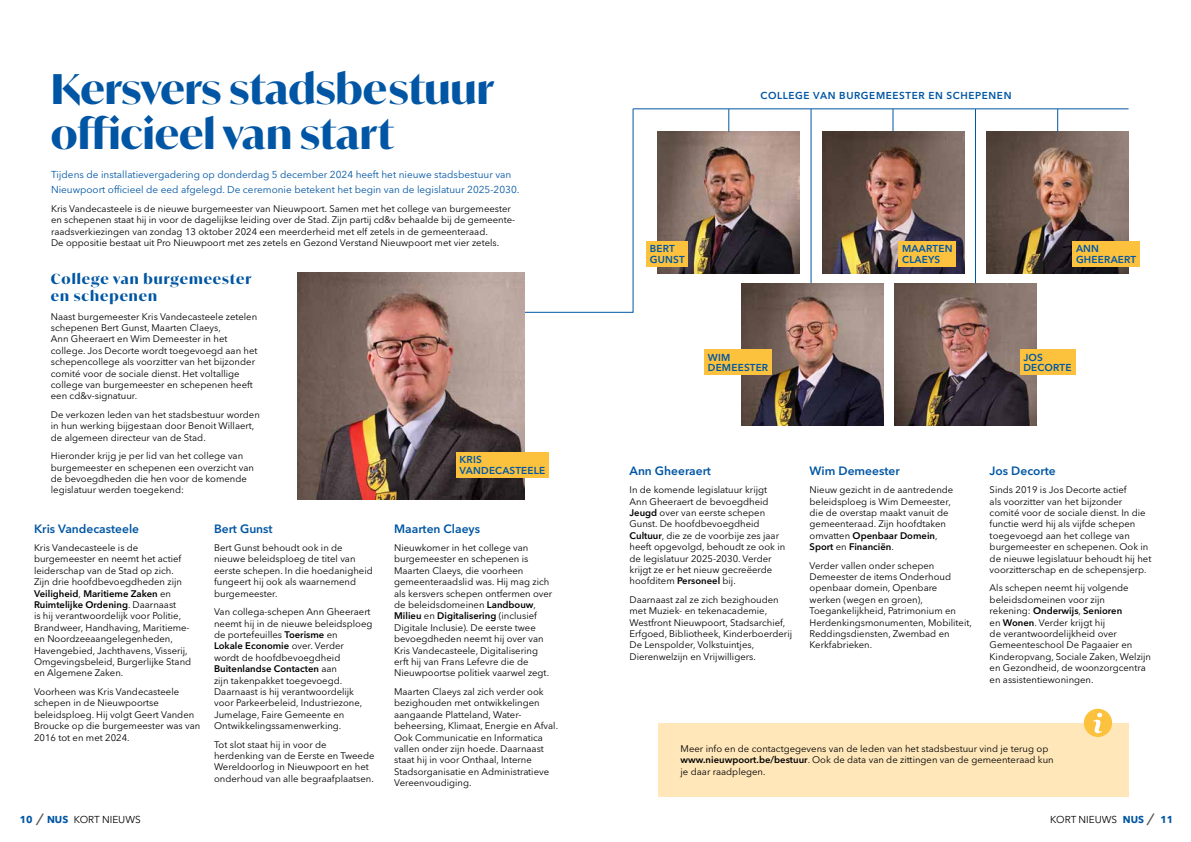
<style>
.page{position:relative;width:1191px;height:842px;background:#fff}
.page>*{position:absolute;margin:0;border:0;box-sizing:border-box;transform-origin:0 0}
.t1{font:700 41px/45.5px "Ivy Mode";color:#0056a4}
.t2{font:700 14px/16.8px "Ivy Mode";letter-spacing:.07em;color:#0056a4}
.t3{font:600 12px "Avenir Next LT Pro";color:#0056a4}
.t4{font:10px/15px "Avenir Next LT Pro";color:#0056a4}
.t5{font:600 10px/10.8px "Avenir Next LT Pro";letter-spacing:.02em;color:#0056a4}
.t6{font:600 10px "Avenir Next LT Pro";letter-spacing:.06em;color:#0056a4}
.t7{font:10px "Avenir Next LT Pro";color:#000}
.t8{font:700 10px "Avenir Next LT Pro";color:#0056a4}
.t9{font:9.5px/11.4px "Avenir Next LT Pro";color:#000}
.s1{font-weight:600}
.s2{font-weight:400;font-size:16px;color:#575756}
</style>
<div class="page">
<hr style="left:810px;top:109px;width:1px;height:186px;background:#0056a4">
<hr style="left:975px;top:109px;width:1px;height:186px;background:#0056a4">
<img style="left:894px;top:284px;width:142px;height:142px">
<img style="left:741px;top:284px;width:142px;height:142px">
<img style="left:986px;top:132px;width:142px;height:141px">
<img style="left:658px;top:132px;width:141px;height:141px">
<img style="left:822px;top:132px;width:142px;height:141px">
<div style="left:646px;top:241px;width:42px;height:25px;background:#fcc23d"></div>
<div style="left:898px;top:241px;width:58px;height:25px;background:#fcc23d"></div>
<div style="left:1072px;top:241px;width:67px;height:25px;background:#fcc23d"></div>
<hr style="left:633px;top:109px;width:495px;height:1px;background:#0056a4">
<svg style="left:524px;top:108px;width:109px;height:205px"></svg>
<svg style="left:728px;top:109px;width:1px;height:23px"></svg>
<svg style="left:892px;top:109px;width:1px;height:23px"></svg>
<svg style="left:1057px;top:109px;width:1px;height:23px"></svg>
<img style="left:298px;top:273px;width:226px;height:227px">
<div style="left:456px;top:452px;width:93px;height:25px;background:#fcc23d"></div>
<div style="left:704px;top:350px;width:67px;height:25px;background:#fcc23d"></div>
<div style="left:1020px;top:350px;width:55px;height:25px;background:#fcc23d"></div>
<div style="left:658px;top:723px;width:470px;height:74px;background:#ffe7ba"></div>
<svg style="left:1083px;top:709px;width:29px;height:28px"></svg>
<h1 class="t1" style="left:51px;top:65px;width:445px">Kersvers stadsbestuur officieel van start</h1>
<p class="t4" style="left:51px;top:167px;width:470px">Tijdens de installatievergadering op donderdag 5 december 2024 heeft het nieuwe stadsbestuur van<br>Nieuwpoort officieel de eed afgelegd. De ceremonie betekent het begin van de legislatuur 2025-2030.</p>
<p class="t9" style="left:51px;top:203px;width:465px">Kris Vandecasteele is de nieuwe burgemeester van Nieuwpoort. Samen met het college van burgemeester en schepenen staat hij in voor de dagelijkse leiding over de Stad. Zijn partij cd&amp;v behaalde bij de gemeente&shy;raadsverkiezingen van zondag 13 oktober 2024 een meerderheid met elf zetels in de gemeenteraad.<br>De oppositie bestaat uit Pro Nieuwpoort met zes zetels en Gezond Verstand Nieuwpoort met vier zetels.</p>
<h2 class="t2" style="left:51px;top:271px;width:202px">College van burgemeester en schepenen</h2>
<p class="t9" style="left:51px;top:311px;width:208px">Naast burgemeester Kris Vandecasteele zetelen schepenen Bert Gunst, Maarten Claeys,<br>Ann Gheeraert en Wim Demeester in het college. Jos Decorte wordt toegevoegd aan het schepencollege als voorzitter van het bijzonder comité voor de sociale dienst. Het voltallige college van burgemeester en schepenen heeft een cd&amp;v-signatuur.</p>
<p class="t9" style="left:51px;top:409px;width:210px">De verkozen leden van het stadsbestuur worden in hun werking bijgestaan door Benoit Willaert, de algemeen directeur van de Stad.</p>
<p class="t9" style="left:51px;top:450px;width:205px">Hieronder krijg je per lid van het college van burgemeester en schepenen een overzicht van de bevoegdheden die hen voor de komende legislatuur werden toegekend:</p>
<p class="t3" style="left:34px;top:521px;width:107px">Kris Vandecasteele</p>
<p class="t9" style="left:34px;top:542px;width:159px">Kris Vandecasteele is de burgemeester en neemt het actief leiderschap van de Stad op zich.<br>Zijn drie hoofdbevoegdheden zijn<br><span class="s1">Veiligheid</span>, <span class="s1">Maritieme Zaken</span> en<br><span class="s1">Ruimtelijke Ordening</span>. Daarnaast<br>is hij verantwoordelijk voor Politie,<br>Brandweer, Handhaving, Maritieme&shy;en Noordzeeaangelegenheden,<br>Havengebied, Jachthavens, Visserij,<br>Omgevingsbeleid, Burgerlijke Stand en Algemene Zaken.</p>
<p class="t9" style="left:34px;top:686px;width:168px">Voorheen was Kris Vandecasteele schepen in de Nieuwpoortse beleidsploeg. Hij volgt Geert Vanden<br>Broucke op die burgemeester was van<br>2016 tot en met 2024.</p>
<p class="t3" style="left:214px;top:521px;width:60px">Bert Gunst</p>
<p class="t9" style="left:214px;top:542px;width:160px">Bert Gunst behoudt ook in de nieuwe beleidsploeg de titel van eerste schepen. In die hoedanigheid fungeert hij ook als waarnemend burgemeester.</p>
<p class="t9" style="left:214px;top:606px;width:160px">Van collega-schepen Ann Gheeraert neemt hij in de nieuwe beleidsploeg de portefeuilles <span class="s1">Toerisme</span> en<br><span class="s1">Lokale Economie</span> over. Verder<br>wordt de hoofdbevoegdheid<br><span class="s1">Buitenlandse Contacten</span> aan<br>zijn takenpakket toegevoegd.<br>Daarnaast is hij verantwoordelijk voor Parkeerbeleid, Industriezone,<br>Jumelage, Faire Gemeente en<br>Ontwikkelingssamenwerking.</p>
<p class="t9" style="left:214px;top:739px;width:162px">Tot slot staat hij in voor de herdenking van de Eerste en Tweede Wereldoorlog in Nieuwpoort en het onderhoud van alle begraafplaatsen.</p>
<p class="t5" style="left:459px;top:454px;width:87px">KRIS<br>VANDECASTEELE</p>
<p class="t3" style="left:394px;top:521px;width:87px">Maarten Claeys</p>
<p class="t9" style="left:394px;top:542px;width:160px">Nieuwkomer in het college van burgemeester en schepenen is Maarten Claeys, die voorheen gemeenteraadslid was. Hij mag zich als kersvers schepen ontfermen over de beleidsdomeinen <span class="s1">Landbouw</span>, <span class="s1">Milieu</span> en <span class="s1">Digitalisering</span> (inclusief Digitale Inclusie). De eerste twee bevoegdheden neemt hij over van Kris Vandecasteele, Digitalisering erft hij van Frans Lefevre die de Nieuwpoortse politiek vaarwel zegt.</p>
<p class="t9" style="left:394px;top:686px;width:165px">Maarten Claeys zal zich verder ook bezighouden met ontwikkelingen aangaande Platteland, Water&shy;beheersing, Klimaat, Energie en Afval.<br>Ook Communicatie en Informatica vallen onder zijn hoede. Daarnaast staat hij in voor Onthaal, Interne Stadsorganisatie en Administratieve Vereenvoudiging.</p>
<p class="t6" style="left:760px;top:89px;width:252px">COLLEGE VAN BURGEMEESTER EN SCHEPENEN</p>
<p class="t5" style="left:650px;top:243px;width:36px">BERT<br>GUNST</p>
<p class="t5" style="left:902px;top:243px;width:52px">MAARTEN<br>CLAEYS</p>
<p class="t5" style="left:1076px;top:243px;width:62px">ANN<br>GHEERAERT</p>
<p class="t5" style="left:708px;top:352px;width:62px">WIM<br>DEMEESTER</p>
<p class="t5" style="left:1023px;top:352px;width:50px">JOS<br>DECORTE</p>
<p class="t3" style="left:629px;top:463px;width:83px">Ann Gheeraert</p>
<p class="t9" style="left:629px;top:484px;width:157px">In de komende legislatuur krijgt<br>Ann Gheeraert de bevoegdheid<br><span class="s1">Jeugd</span> over van eerste schepen<br>Gunst. De hoofdbevoegdheid<br><span class="s1">Cultuur</span>, die ze de voorbije zes jaar heeft opgevolgd, behoudt ze ook in de legislatuur 2025-2030. Verder krijgt ze er het nieuw gecreëerde hoofditem <span class="s1">Personeel</span> bij.</p>
<p class="t9" style="left:629px;top:594px;width:164px">Daarnaast zal ze zich bezighouden met Muziek- en tekenacademie, Westfront Nieuwpoort, Stadsarchief, Erfgoed, Bibliotheek, Kinderboerderij De Lenspolder, Volkstuintjes, Dierenwelzijn en Vrijwilligers.</p>
<p class="t3" style="left:809px;top:463px;width:92px">Wim Demeester</p>
<p class="t9" style="left:809px;top:484px;width:145px">Nieuw gezicht in de aantredende beleidsploeg is Wim Demeester, die de overstap maakt vanuit de gemeenteraad. Zijn hoofdtaken omvatten <span class="s1">Openbaar Domein</span>,<br><span class="s1">Sport</span> en <span class="s1">Financiën</span>.</p>
<p class="t9" style="left:809px;top:560px;width:164px">Verder vallen onder schepen<br>Demeester de items Onderhoud openbaar domein, Openbare<br>werken (wegen en groen),<br>Toegankelijkheid, Patrimonium en<br>Herdenkingsmonumenten, Mobiliteit,<br>Reddingsdiensten, Zwembad en<br>Kerkfabrieken.</p>
<p class="t3" style="left:989px;top:463px;width:68px">Jos Decorte</p>
<p class="t9" style="left:989px;top:484px;width:163px">Sinds 2019 is Jos Decorte actief<br>als voorzitter van het bijzonder comité voor de sociale dienst. In die functie werd hij als vijfde schepen toegevoegd aan het college van burgemeester en schepenen. Ook in de nieuwe legislatuur behoudt hij het voorzitterschap en de schepensjerp.</p>
<p class="t9" style="left:989px;top:582px;width:163px">Als schepen neemt hij volgende beleidsdomeinen voor zijn<br>rekening: <span class="s1">Onderwijs</span>, <span class="s1">Senioren<br></span>en <span class="s1">Wonen</span>. Verder krijgt hij<br>de verantwoordelijkheid over<br>Gemeenteschool De Pagaaier en<br>Kinderopvang, Sociale Zaken, Welzijn en Gezondheid, de woonzorgcentra en assistentiewoningen.</p>
<p class="t9" style="left:680px;top:743px;width:374px">Meer info en de contactgegevens van de leden van het stadsbestuur vind je terug op <span class="s1">www.nieuwpoort.be/bestuur</span>. Ook de data van de zittingen van de gemeenteraad kun je daar raadplegen.</p>
<p class="t8" style="left:20px;top:813px;width:50px">10 <span class="s2">/</span> NUS</p>
<p class="t8" style="left:1122px;top:813px;width:52px">NUS <span class="s2">/</span> 11</p>
<p class="t7" style="left:74px;top:813px;width:68px">KORT NIEUWS</p>
<p class="t7" style="left:1050px;top:813px;width:68px">KORT NIEUWS</p>
</div>
